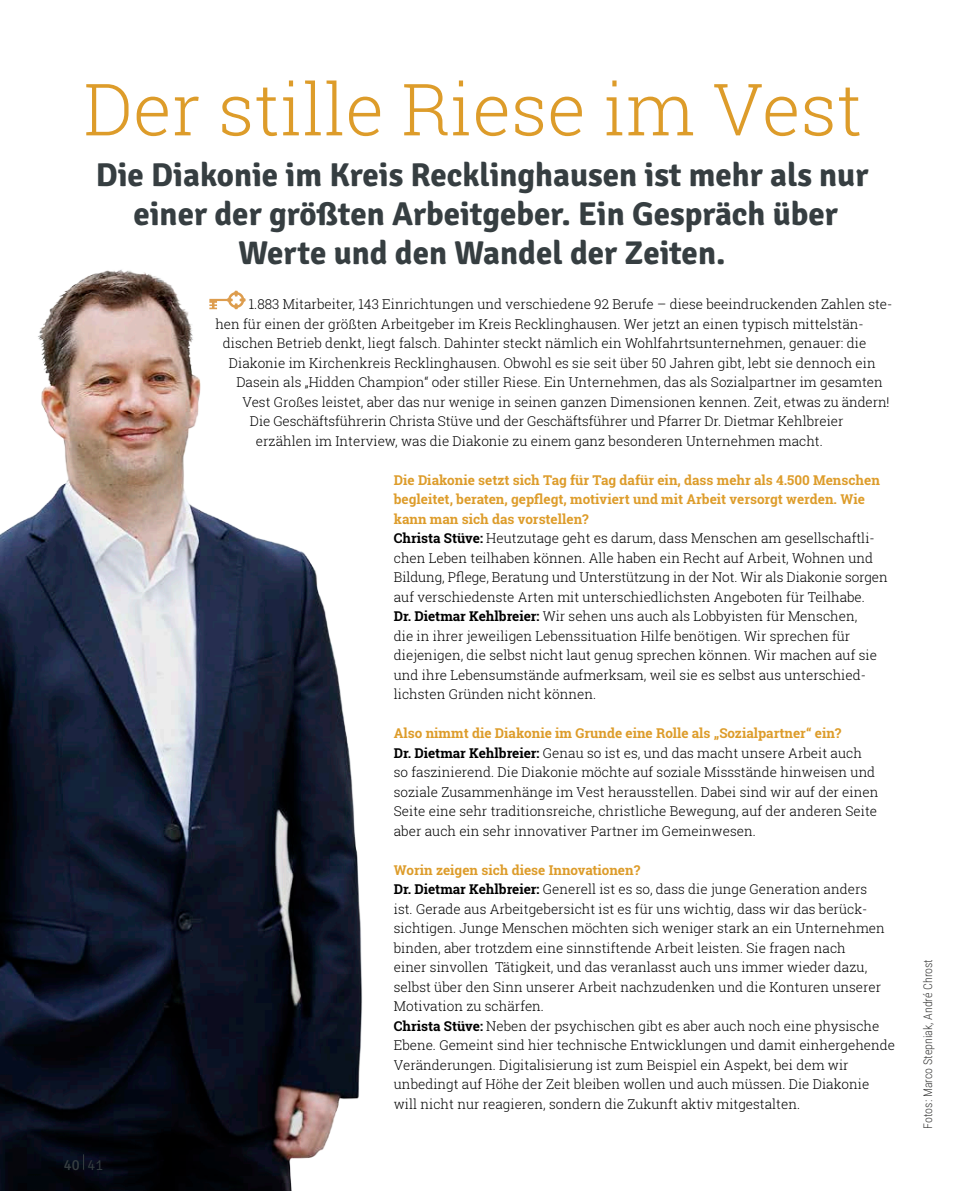
<style>
.page{position:relative;width:957px;height:1191px;background:#fff}
.page>*{position:absolute;margin:0;border:0;box-sizing:border-box;transform-origin:0 0}
.t1{font:300 72px "Roboto Slab";color:#dd9c2a}
.t2{font:700 33px/39px "Signika";color:#363e41;text-align:center}
.t3{font:15px "Signika";color:#363e41}
.t4{font:300 13.5px/19.5px "Roboto Slab";color:#000}
.t5{font:300 12px "Roboto Condensed";color:#393938}
.s1{font-weight:300}
.s2{font-weight:700;color:#dd9c2a}
.s3{font-weight:700}
</style>
<div class="page">
<img style="left:0;top:269px;width:362px;height:922px">
<svg style="left:209px;top:291px;width:36px;height:18px"></svg>
<svg style="left:83px;top:1154px;width:1px;height:15px"></svg>
<h1 class="t1" style="left:84px;top:60px;width:780px">Der stille Riese im Vest</h1>
<h2 class="t2" style="left:96px;top:155px;width:774px">Die Diakonie im Kreis Recklinghausen ist mehr als nur einer der größten Arbeitgeber. Ein Gespräch über<br>Werte und den Wandel der Zeiten.</h2>
<p class="t4" style="left:249px;top:294px;width:645px">1.883 Mitarbeiter, 143 Einrichtungen und verschiedene 92 Berufe – diese beeindruckenden Zahlen ste-</p>
<p class="t4" style="left:215px;top:314px;width:650px">hen für einen der größten Arbeitgeber im Kreis Recklinghausen. Wer jetzt an einen typisch mittelstän-</p>
<p class="t4" style="left:223px;top:333px;width:645px">dischen Betrieb denkt, liegt falsch. Dahinter steckt nämlich ein Wohlfahrtsunternehmen, genauer: die</p>
<p class="t4" style="left:229px;top:353px;width:648px">Diakonie im Kirchenkreis Recklinghausen. Obwohl es sie seit über 50 Jahren gibt, lebt sie dennoch ein</p>
<p class="t4" style="left:236px;top:372px;width:648px">Dasein als „Hidden Champion“ oder stiller Riese. Ein Unternehmen, das als Sozialpartner im gesamten</p>
<p class="t4" style="left:242px;top:392px;width:649px">Vest Großes leistet, aber das nur wenige in seinen ganzen Dimensionen kennen. Zeit, etwas zu ändern!</p>
<p class="t4" style="left:250px;top:411px;width:595px">Die Geschäftsführerin Christa Stüve und der Geschäftsführer und Pfarrer Dr. Dietmar Kehlbreier</p>
<p class="t4" style="left:256px;top:431px;width:568px">erzählen im Interview, was die Diakonie zu einem ganz besonderen Unternehmen macht.</p>
<p class="t3" style="left:64px;top:1156px;width:41px">40 <span class="s1">41</span></p>
<p class="t4" style="left:394px;top:470px;width:495px"><span class="s2">Die Diakonie setzt sich Tag für Tag dafür ein, dass mehr als 4.500 Menschen begleitet, beraten, gepflegt, motiviert und mit Arbeit versorgt werden. Wie kann man sich das vorstellen?<br></span><span class="s3">Christa Stüve:</span> Heutzutage geht es darum, dass Menschen am gesellschaftli&shy;chen Leben teilhaben können. Alle haben ein Recht auf Arbeit, Wohnen und Bildung, Pflege, Beratung und Unterstützung in der Not. Wir als Diakonie sorgen auf verschiedenste Arten mit unterschiedlichsten Angeboten für Teilhabe.<br><span class="s3">Dr. Dietmar Kehlbreier:</span> Wir sehen uns auch als Lobbyisten für Menschen,<br>die in ihrer jeweiligen Lebenssituation Hilfe benötigen. Wir sprechen für diejenigen, die selbst nicht laut genug sprechen können. Wir machen auf sie und ihre Lebensumstände aufmerksam, weil sie es selbst aus unterschied&shy;lichsten Gründen nicht können.</p>
<p class="t4" style="left:394px;top:723px;width:486px"><span class="s2">Also nimmt die Diakonie im Grunde eine Rolle als „Sozialpartner“ ein?<br></span><span class="s3">Dr. Dietmar Kehlbreier:</span> Genau so ist es, und das macht unsere Arbeit auch so faszinierend. Die Diakonie möchte auf soziale Missstände hinweisen und soziale Zusammenhänge im Vest herausstellen. Dabei sind wir auf der einen Seite eine sehr traditionsreiche, christliche Bewegung, auf der anderen Seite aber auch ein sehr innovativer Partner im Gemeinwesen.</p>
<p class="t4" style="left:394px;top:860px;width:503px"><span class="s2">Worin zeigen sich diese Innovationen?<br></span><span class="s3">Dr. Dietmar Kehlbreier:</span> Generell ist es so, dass die junge Generation anders<br>ist. Gerade aus Arbeitgebersicht ist es für uns wichtig, dass wir das berück&shy;sichtigen. Junge Menschen möchten sich weniger stark an ein Unternehmen binden, aber trotzdem eine sinnstiftende Arbeit leisten. Sie fragen nach<br>einer sinvollen Tätigkeit, und das veranlasst auch uns immer wieder dazu, selbst über den Sinn unserer Arbeit nachzudenken und die Konturen unserer Motivation zu schärfen.<br><span class="s3">Christa Stüve:</span> Neben der psychischen gibt es aber auch noch eine physische Ebene. Gemeint sind hier technische Entwicklungen und damit einhergehende Veränderungen. Digitalisierung ist zum Beispiel ein Aspekt, bei dem wir unbedingt auf Höhe der Zeit bleiben wollen und auch müssen. Die Diakonie will nicht nur reagieren, sondern die Zukunft aktiv mitgestalten.</p>
<p class="t5" style="left:919px;top:1128px;width:171px;rotate:-90deg">Fotos: Marco Stepniak, André Chrost</p>
</div>
